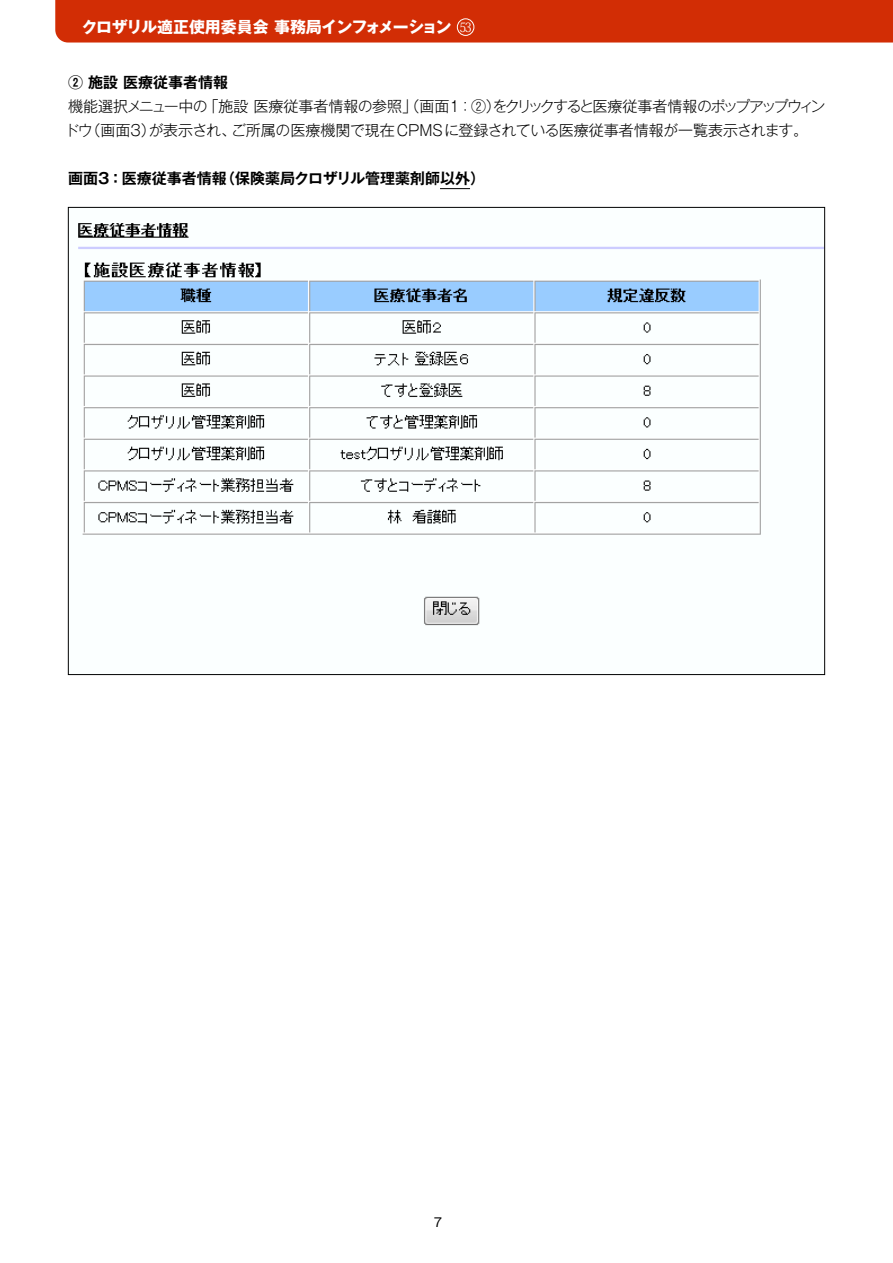
<style>
.page{position:relative;width:893px;height:1263px;background:#fff}
.page>*{position:absolute;margin:0;border:0;box-sizing:border-box;transform-origin:0 0}
.t1{font:700 15.9px "Gothic MB101 Pro";letter-spacing:-.03em;color:#fff}
.本文{font:300 15px/24px "Gothic MB101 Pro";letter-spacing:-.02em;color:#000}
.本文-2{font:700 15px "Gothic MB101 Pro De";color:#000}
.t2{font:12.15px "Gothic MB101 Pro";color:#000}
.s1{font-family:"Koz Min Pr 6 N";font-weight:400;font-size:12.9px}
</style>
<div class="page">
<div style="left:55px;top:0;width:838px;height:43px;background:#d22d05"></div>
<div style="left:457px;top:19px;width:17px;height:17px;border:1px solid #fff;border-radius:50%"></div>
<hr style="left:440px;top:188px;width:30px;height:1px;background:#000">
<img style="left:78px;top:223px;width:745px;height:403px">
<p class="t1" style="left:82px;top:14px;width:392px">クロザリル適正使用委員会 事務局インフォメーション <span class="s1">53</span></p>
<p class="本文-2" style="left:68px;top:70px;width:161px">② 施設医療従事者情報</p>
<p class="本文" style="left:65px;top:93px;width:762px">機能選択メニュー中の「施設 医療従事者情報の参照」（画面1：②）をクリックすると医療従事者情報のポップアップウィンドウ（画面3）が表示され、ご所属の医療機関で現在CPMSに登録されている医療従事者情報が一覧表示されます。</p>
<p class="本文-2" style="left:68px;top:166px;width:418px">画面3：医療従事者情報（保険薬局クロザリル管理薬剤師以外）</p>
<p class="t2" style="left:434px;top:1212px;width:10px">7</p>
</div>
